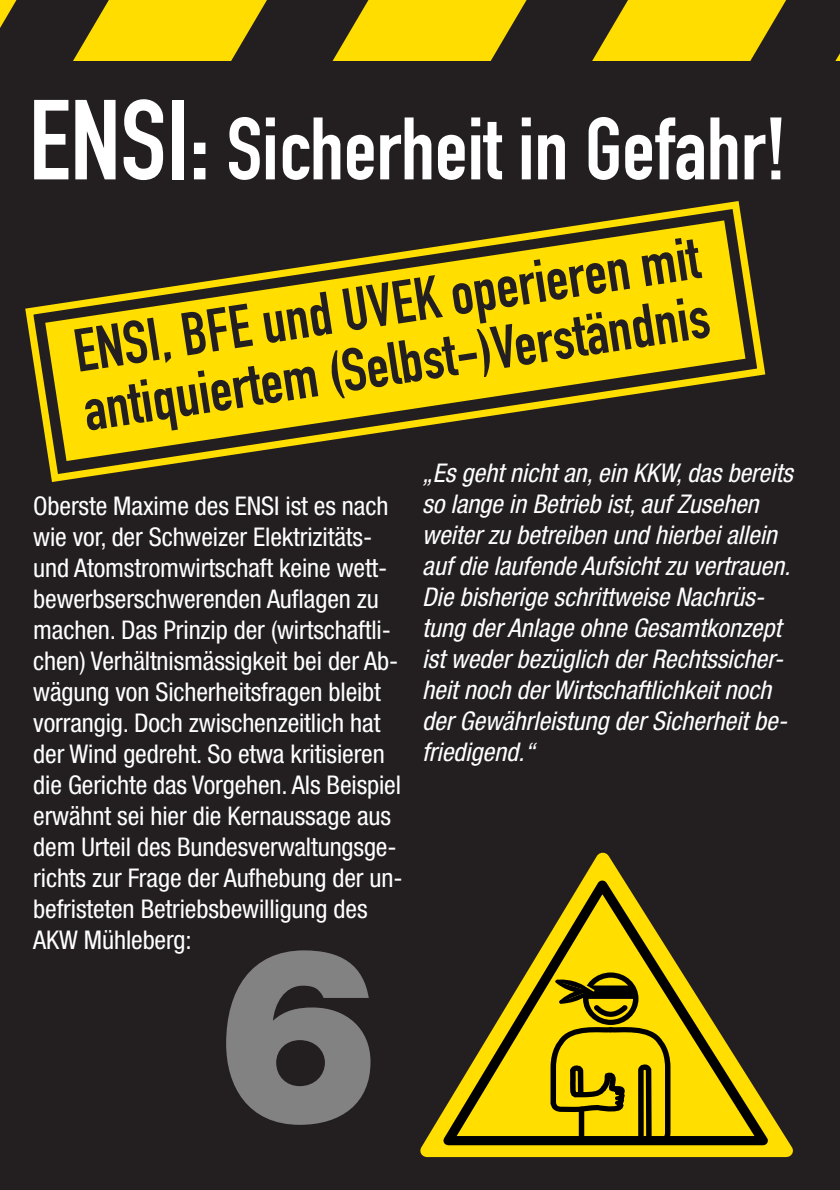
<style>
.page{position:relative;width:840px;height:1190px;background:#231f20}
.page>*{position:absolute;margin:0;border:0;box-sizing:border-box;transform-origin:0 0}
.t1{font:900 245px "Helvetica Neue";color:#828282}
.t2{font:87px "DIN Engschrift";color:#fff}
.t3{font:59.8px/59.6px "DIN Engschrift";color:#231f20}
.t4{font:condensed 25.8px/31px "Helvetica Neue";letter-spacing:-.005em;color:#fff}
.t5{font:italic condensed 25.8px/31px "Helvetica Neue";letter-spacing:-.005em;color:#fff}
.s1{font-size:111.6px}
</style>
<div class="page">
<svg style="left:420px;top:1128px;width:373px;height:30px;background:#d0b506"></svg>
<svg style="left:432px;top:939px;width:348px;height:211px"></svg>
<svg style="left:547px;top:852px;width:126px;height:306px;background:#a69004"></svg>
<svg style="left:25px;top:201px;width:741px;height:281px"></svg>
<svg style="left:0;top:0;width:839px;height:60px"></svg>
<h2 class="t2" style="left:29px;top:117px;width:759px"><span class="s1">ENSI:</span> Sicherheit in Gefahr!</h2>
<h3 class="t3" style="left:71px;top:330px;width:634px;rotate:-9deg">ENSI, BFE und UVEK operieren mit antiquiertem (Selbst-)Verständnis</h3>
<p class="t4" style="left:33px;top:493px;width:371px">Oberste Maxime des ENSI ist es nach wie vor, der Schweizer Elektrizitäts&shy;und Atomstromwirtschaft keine wett&shy;bewerbserschwerenden Auflagen zu machen. Das Prinzip der (wirtschaftli&shy;chen) Verhältnismässigkeit bei der Ab&shy;wägung von Sicherheitsfragen bleibt vorrangig. Doch zwischenzeitlich hat der Wind gedreht. So etwa kritisieren die Gerichte das Vorgehen. Als Beispiel erwähnt sei hier die Kernaussage aus dem Urteil des Bundesverwaltungsge&shy;richts zur Frage der Aufhebung der un&shy;befristeten Betriebsbewilligung des AKW Mühleberg:</p>
<h1 class="t1" style="left:216px;top:948px;width:167px">6</h1>
<p class="t5" style="left:422px;top:459px;width:377px">„Es geht nicht an,ein KKW,das bereits so lange in Betrieb ist,auf Zusehen weiterzu betreiben und hierbeiallein auf die laufende Aufsicht zu vertrauen.<br>Die bisherige schrittweise Nachrüs&shy;tung derAnlage ohne Gesamtkonzept ist wederbezüglich derRechtssicher&shy;heit noch derWirtschaftlichkeit noch derGewährleistung derSicherheit be&shy;friedigend.“</p>
</div>
